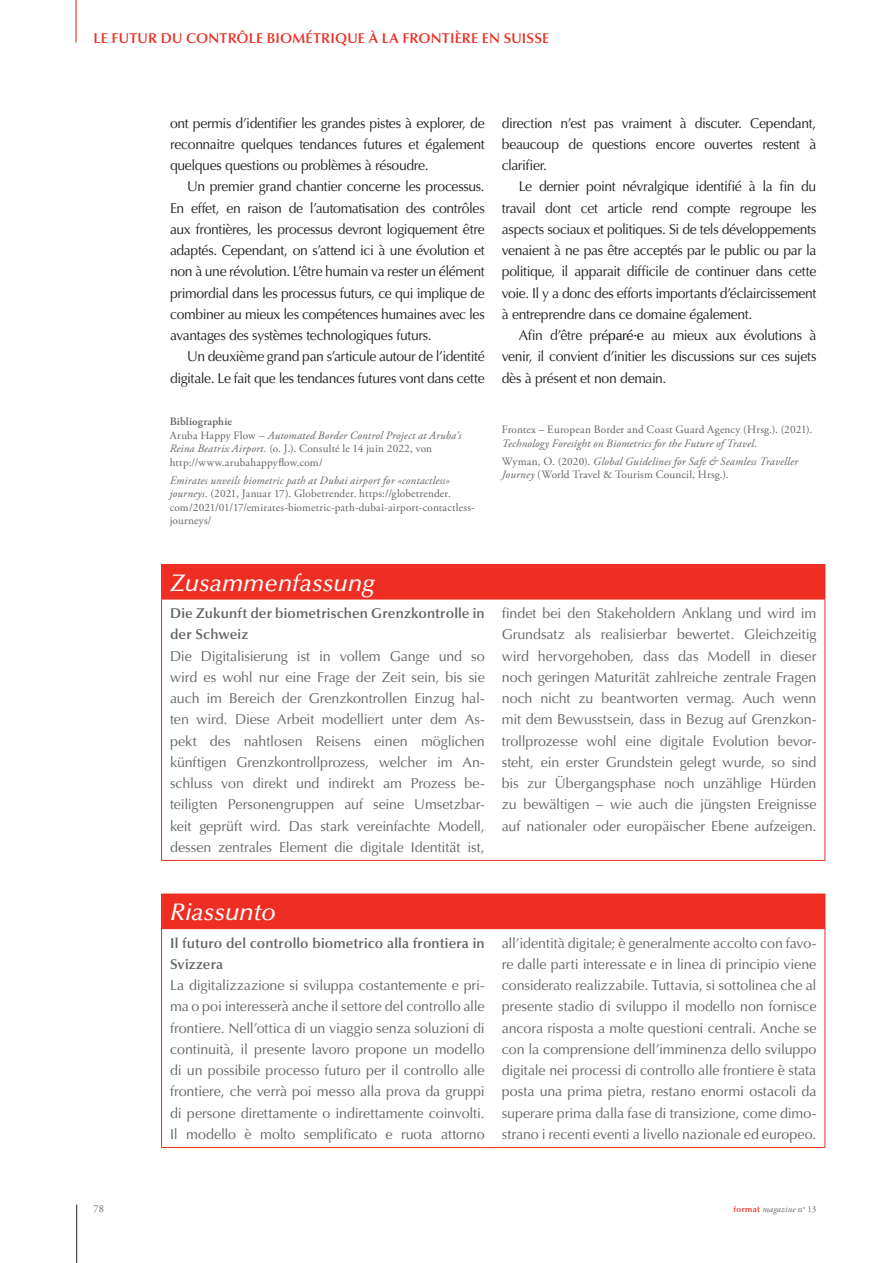
<style>
.page{position:relative;width:893px;height:1263px;background:#fff}
.page>*{position:absolute;margin:0;border:0;box-sizing:border-box;transform-origin:0 0}
.t1{font:italic 500 24px "Optima LT Std";letter-spacing:-.005em;color:#fff}
.t2{font:14.25px/21.3px "Optima LT Std";letter-spacing:-.01em;color:#636366;text-align:justify}
.t3{font:14.25px/21.3px "Optima LT Std";letter-spacing:-.025em;color:#231f20;text-align:justify}
.t4{font:600 14.25px/21.3px "Optima LT Std";letter-spacing:.01em;color:#636366}
.t5{font:600 14.25px "Optima LT Std";letter-spacing:.01em;color:#ee2e22}
.t6{font:11.25px/13.5px "Adobe Garamond Pro";letter-spacing:.015em;color:#636366}
.t7{font:10.5px "Adobe Garamond Pro";color:#636366}
.t8{font:italic 9px "Adobe Garamond Pro";letter-spacing:.025em;color:#636366}
.s1{font-weight:600}
.s2{font-family:"Optima LT Std";font-style:italic}
.s3{font-style:italic}
.s4{color:#030505}
.s5{font-family:"Optima LT Std";font-weight:600;font-style:normal;font-size:8.25px;color:#ee2e22}
.s6{font-style:normal}
</style>
<div class="page">
<hr style="left:76px;top:1204px;width:1px;height:59px;background:#231f20">
<hr style="left:75px;top:0;width:2px;height:43px;background:#ee2e22">
<div style="left:162px;top:564px;width:663px;height:35px;background:#ee2e22"></div>
<hr style="left:161px;top:564px;width:324px;height:1px;background:#ee2e22">
<hr style="left:161px;top:565px;width:1px;height:34px;background:#ee2e22">
<hr style="left:825px;top:565px;width:1px;height:34px;background:#ee2e22">
<hr style="left:161px;top:599px;width:324px;height:1px;background:#ee2e22">
<hr style="left:161px;top:599px;width:1px;height:261px;background:#ee2e22">
<svg style="left:485px;top:599px;width:17px;height:1px"></svg>
<hr style="left:502px;top:599px;width:323px;height:1px;background:#ee2e22">
<hr style="left:825px;top:599px;width:1px;height:261px;background:#ee2e22">
<hr style="left:161px;top:860px;width:324px;height:1px;background:#ee2e22">
<svg style="left:485px;top:860px;width:17px;height:1px"></svg>
<hr style="left:502px;top:860px;width:323px;height:1px;background:#ee2e22">
<div style="left:162px;top:894px;width:663px;height:35px;background:#ee2e22"></div>
<hr style="left:161px;top:894px;width:1px;height:34px;background:#ee2e22">
<hr style="left:825px;top:894px;width:1px;height:34px;background:#ee2e22">
<hr style="left:161px;top:928px;width:324px;height:1px;background:#ee2e22">
<hr style="left:161px;top:929px;width:1px;height:218px;background:#ee2e22">
<hr style="left:825px;top:929px;width:1px;height:218px;background:#ee2e22">
<hr style="left:161px;top:1147px;width:324px;height:1px;background:#ee2e22">
<svg style="left:485px;top:1147px;width:17px;height:1px"></svg>
<hr style="left:502px;top:1147px;width:323px;height:1px;background:#ee2e22">
<p class="t5" style="left:94px;top:29px;width:457px">LE FUTUR DU CONTRÔLE BIOMÉTRIQUE À LA FRONTIÈRE EN SUISSE</p>
<p class="t3" style="left:170px;top:112px;width:316px">ont permis d’identifier les grandes pistes à explorer, de reconnaitre quelques tendances futures et également quelques questions ou problèmes à résoudre.</p>
<p class="t3" style="left:170px;top:176px;width:316px;text-indent:17px">Un premier grand chantier concerne les processus.<br>En effet, en raison de l’automatisation des contrôles aux frontières, les processus devront logiquement être adaptés. Cependant, on s’attend ici à une évolution et non à une révolution. L’être humain va rester un élément primordial dans les processus futurs, ce qui implique de combiner au mieux les compétences humaines avec les avantages des systèmes technologiques futurs.</p>
<p class="t3" style="left:170px;top:346px;width:316px;text-align:right">Un deuxième grand pan s’articule autour de l’identité digitale. Le fait que les tendances futures vont dans cette</p>
<p class="t6" style="left:170px;top:415px;width:293px"><span class="s1">Bibliographie<br></span>Aruba Happy Flow <span class="s2">−</span> <span class="s3">Automated Border Control Project at Aruba’s Reina Beatrix Airport.</span> (o. J.). Consulté le 14 juin 2022, von http://www.arubahappyflow.com/</p>
<p class="t6" style="left:170px;top:474px;width:307px"><span class="s3">Emirates unveils biometric path at Dubai airport for «contactless» journeys.</span> (2021, Januar 17). Globetrender. https://globetrender. com/2021/01/17/emirates-biometric-path-dubai-airport-contactless&shy;journeys/</p>
<p class="t3" style="left:502px;top:112px;width:316px">direction n’est pas vraiment à discuter. Cependant, beaucoup de questions encore ouvertes restent à clarifier.</p>
<p class="t3" style="left:502px;top:176px;width:316px;text-indent:17px">Le dernier point névralgique identifié à la fin du travail dont cet article rend compte regroupe les aspects sociaux et politiques. Si de tels développements venaient à ne pas être acceptés par le public ou par la politique, il apparait difficile de continuer dans cette voie. Il y a donc des efforts importants d’éclaircissement à entreprendre dans ce domaine également.</p>
<p class="t3" style="left:502px;top:325px;width:316px;text-indent:17px">Afin d’être pré<span class="s4">paré·e</span> au mieux aux évolutions à venir, il convient d’initier les discussions sur ces sujets dès à présent et non demain.</p>
<p class="t6" style="left:502px;top:423px;width:312px">Frontex – European Border and Coast Guard Agency (Hrsg.). (2021).<br><span class="s3">Technology Foresight on Biometrics for the Future of Travel</span>.</p>
<p class="t6" style="left:502px;top:455px;width:298px">Wyman, O. (2020). <span class="s3">Global Guidelines for Safe &amp; Seamless Traveller<br>Journey</span> (World Travel &amp; Tourism Council, Hrsg.).</p>
<h1 class="t1" style="left:170px;top:569px;width:207px">Zusammenfassung</h1>
<p class="t4" style="left:170px;top:603px;width:316px">Die Zukunft der biometrischen Grenzkontrolle in der Schweiz</p>
<p class="t2" style="left:170px;top:645px;width:316px">Die Digitalisierung ist in vollem Gange und so wird es wohl nur eine Frage der Zeit sein, bis sie auch im Bereich der Grenzkontrollen Einzug hal&shy;ten wird. Diese Arbeit modelliert unter dem As&shy;pekt des nahtlosen Reisens einen möglichen künftigen Grenzkontrollprozess, welcher im An&shy;schluss von direkt und indirekt am Prozess be&shy;teiligten Personengruppen auf seine Umsetzbar&shy;keit geprüft wird. Das stark vereinfachte Modell, dessen zentrales Element die digitale Identität ist,</p>
<p class="t2" style="left:502px;top:603px;width:316px">findet bei den Stakeholdern Anklang und wird im Grundsatz als realisierbar bewertet. Gleichzeitig wird hervorgehoben, dass das Modell in dieser noch geringen Maturität zahlreiche zentrale Fragen noch nicht zu beantworten vermag. Auch wenn mit dem Bewusstsein, dass in Bezug auf Grenzkon&shy;trollprozesse wohl eine digitale Evolution bevor&shy;steht, ein erster Grundstein gelegt wurde, so sind bis zur Übergangsphase noch unzählige Hürden zu bewältigen – wie auch die jüngsten Ereignisse auf nationaler oder europäischer Ebene aufzeigen.</p>
<h1 class="t1" style="left:170px;top:898px;width:107px">Riassunto</h1>
<p class="t4" style="left:170px;top:932px;width:316px">Il futuro del controllo biometrico alla frontiera in<br>Svizzera</p>
<p class="t2" style="left:170px;top:975px;width:316px">La digitalizzazione si sviluppa costantemente e pri&shy;ma o poi interesserà anche il settore del controllo alle frontiere. Nell’ottica di un viaggio senza soluzioni di continuità, il presente lavoro propone un modello di un possibile processo futuro per il controllo alle frontiere, che verrà poi messo alla prova da gruppi di persone direttamente o indirettamente coinvolti.<br>Il modello è molto semplificato e ruota attorno</p>
<p class="t2" style="left:502px;top:932px;width:316px">all’identità digitale; è generalmente accolto con favo&shy;re dalle parti interessate e in linea di principio viene considerato realizzabile. Tuttavia, si sottolinea che al presente stadio di sviluppo il modello non fornisce ancora risposta a molte questioni centrali. Anche se con la comprensione dell’imminenza dello sviluppo digitale nei processi di controllo alle frontiere è stata posta una prima pietra, restano enormi ostacoli da superare prima dalla fase di transizione, come dimo&shy;strano i recenti eventi a livello nazionale ed europeo.</p>
<p class="t7" style="left:94px;top:1202px;width:12px">78</p>
<p class="t8" style="left:734px;top:1204px;width:84px"><span class="s5">format</span> magazine <span class="s6">n</span><sup>o</sup> <span class="s6">13</span></p>
</div>
